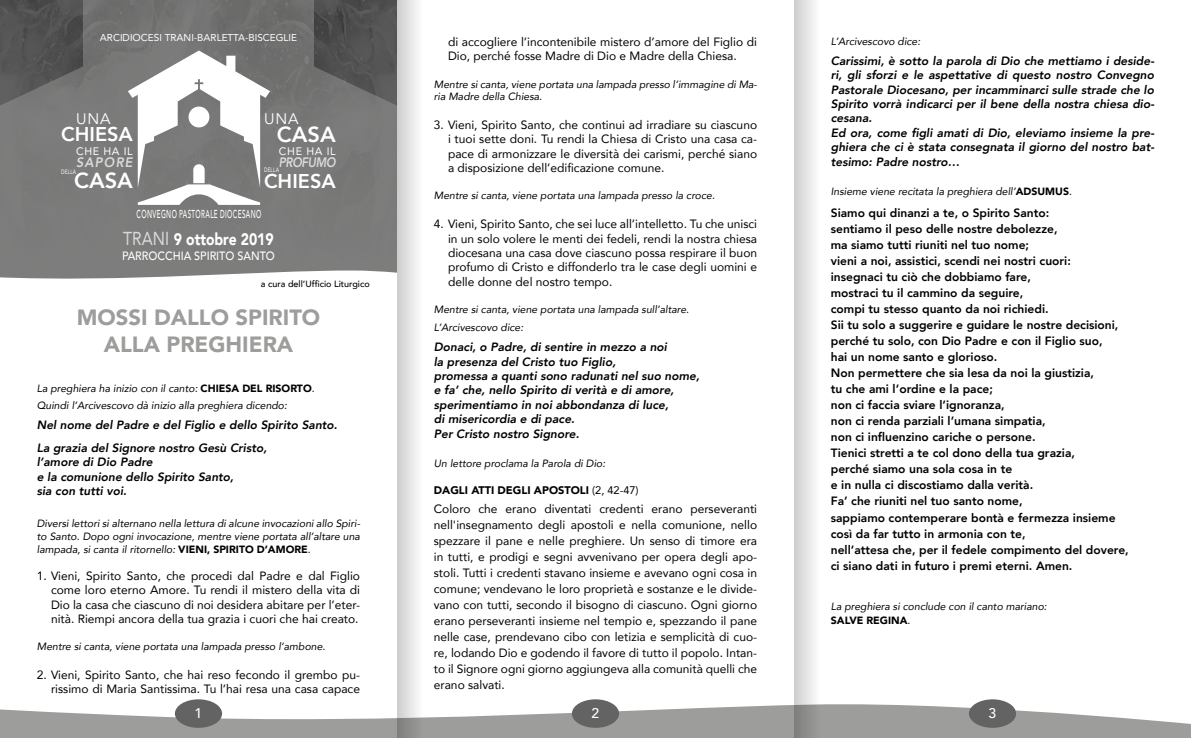
<style>
.page{position:relative;width:1191px;height:738px;background:#fff}
.page>*{position:absolute;margin:0;border:0;box-sizing:border-box;transform-origin:0 0}
.t1{font:900 22px/26.4px "Avenir";color:#9d9d9c;text-align:center}
.t2{font:800 21.8px "Avenir";color:#fff}
.t3{font:800 19.9px "Avenir";color:#fff}
.t4{font:900 16.6px "Avenir";color:#fff;scale:.84 1}
.t5{font:15.3px "Avenir";letter-spacing:.06em;color:#fff}
.t6{font:500 14px "Avenir";color:#fff}
.t7{font:italic 800 13.7px "Avenir";letter-spacing:-.035em;color:#dadada;scale:.84 1}
.t8{font:italic 800 13.7px "Avenir";letter-spacing:-.035em;color:#dadada;scale:.93 1}
.t9{font:12px/14.4px "Avenir";color:#000;text-align:justify}
.t10{font:800 12px/16px "Avenir";color:#000}
.t11{font:italic 800 12px/14.4px "Avenir";color:#000}
.t12{font:500 12px "Avenir";color:#fff;scale:.9 1}
.t13{font:500 11.5px "Avenir";letter-spacing:.06em;color:#fff;scale:.55 1}
.t14{font:900 11px "Avenir";color:#000}
.t15{font:10.8px "Avenir";letter-spacing:.06em;color:#fff}
.t16{font:italic 10.5px/13px "Avenir";color:#000}
.t17{font:10px "Avenir";color:#fff}
.t18{font:500 9px "Avenir";color:#000}
.t19{font:6.3px "Avenir";letter-spacing:.055em;color:#fff;scale:.73 1}
.s1{font-weight:400;font-size:18.7px;color:#dadada}
.s2{font-weight:900;font-style:normal}
.s3{font-style:normal}
.s4{font-weight:400}
</style>
<div class="page">
<svg style="left:0;top:0;width:397px;height:270px;fill:#7a7a79"></svg>
<svg style="left:128px;top:50px;width:142px;height:155px"></svg>
<svg style="left:0;top:270px;width:397px;height:9px;fill:#838282"></svg>
<svg style="left:0;top:704px;width:1191px;height:33px;fill:#9d9d9c"></svg>
<div style="left:175px;top:698px;width:47px;height:29px;background:#646363;border-radius:50%"></div>
<div style="left:572px;top:698px;width:47px;height:29px;background:#646363;border-radius:50%"></div>
<div style="left:969px;top:698px;width:47px;height:29px;background:#646363;border-radius:50%"></div>
<svg style="left:397px;top:0;width:25px;height:737px"></svg>
<svg style="left:794px;top:0;width:25px;height:737px"></svg>
<p class="t17" style="left:100px;top:29px;width:199px">ARCIDIOCESI TRANI-BARLETTA-BISCEGLIE</p>
<p class="t5" style="left:76px;top:110px;width:36px">UNA</p>
<p class="t5" style="left:264px;top:110px;width:36px">UNA</p>
<h3 class="t3" style="left:61px;top:118px;width:73px">CHIESA</h3>
<h2 class="t2" style="left:74px;top:163px;width:60px">CASA</h2>
<h3 class="t3" style="left:264px;top:165px;width:73px">CHIESA</h3>
<h2 class="t2" style="left:277px;top:117px;width:60px">CASA</h2>
<p class="t15" style="left:76px;top:143px;width:58px">CHE HA IL</p>
<p class="t15" style="left:279px;top:143px;width:58px">CHE HA IL</p>
<p class="t8" style="left:76px;top:154px;width:62px">SAPORE</p>
<p class="t7" style="left:279px;top:154px;width:69px">PROFUMO</p>
<p class="t19" style="left:61px;top:167px;width:22px">DELLA</p>
<p class="t19" style="left:264px;top:165px;width:22px">DELLA</p>
<p class="t13" style="left:136px;top:204px;width:228px">CONVEGNO PASTORALE DIOCESANO</p>
<h3 class="t4" style="left:123px;top:225px;width:181px"><span class="s1">TRANI</span> 9 ottobre 2019</h3>
<p class="t12" style="left:122px;top:245px;width:171px">PARROCCHIA SPIRITO SANTO</p>
<p class="t18" style="left:261px;top:276px;width:110px">a cura dell’Ufficio Liturgico</p>
<h1 class="t1" style="left:77px;top:304px;width:245px">MOSSI DALLO SPIRITO<br>ALLA PREGHIERA</h1>
<p class="t16" style="left:37px;top:379px;width:279px;line-height:17.2px">La preghiera ha inizio con il canto: <span class="s2">CHIESA DEL RISORTO</span><span class="s3">.<br></span>Quindi l’Arcivescovo dà inizio alla preghiera dicendo:</p>
<p class="t11" style="left:37px;top:413px;width:302px;line-height:22.9px">Nel nome del Padre e del Figlio e dello Spirito Santo.<br>La grazia del Signore nostro Gesù Cristo,</p>
<p class="t11" style="left:37px;top:455px;width:198px">l’amore di Dio Padre<br>e la comunione dello Spirito Santo, sia con tutti voi.</p>
<p class="t16" style="left:37px;top:516px;width:325px;text-align:justify">Diversi lettori si alternano nella lettura di alcune invocazioni allo Spiri&shy;to Santo. Dopo ogni invocazione, mentre viene portata all’altare una lampada, si canta il ritornello: <span class="s2">VIENI, SPIRITO D’AMORE</span><span class="s3">.</span></p>
<p class="t9" style="left:51px;top:567px;width:311px;text-indent:-14px">1. Vieni, Spirito Santo, che procedi dal Padre e dal Figlio come loro eterno Amore. Tu rendi il mistero della vita di Dio la casa che ciascuno di noi desidera abitare per l’eter&shy;nità. Riempi ancora della tua grazia i cuori che hai creato.</p>
<p class="t16" style="left:37px;top:639px;width:290px">Mentre si canta, viene portata una lampada presso l’ambone.</p>
<p class="t9" style="left:37px;top:666px;width:325px;text-align:right">2. Vieni, Spirito Santo, che hai reso fecondo il grembo pu&shy;rissimo di Maria Santissima. Tu l’hai resa una casa capace</p>
<p class="t9" style="left:448px;top:34px;width:310px">di accogliere l’incontenibile mistero d’amore del Figlio di<br>Dio, perché fosse Madre di Dio e Madre della Chiesa.</p>
<p class="t16" style="left:434px;top:77px;width:325px;line-height:12.6px">Mentre si canta, viene portata una lampada presso l’immagine di Ma&shy;ria Madre della Chiesa.</p>
<p class="t9" style="left:448px;top:117px;width:311px;text-indent:-14px">3. Vieni, Spirito Santo, che continui ad irradiare su ciascuno i tuoi sette doni. Tu rendi la Chiesa di Cristo una casa ca&shy;pace di armonizzare le diversità dei carismi, perché siano a disposizione dell’edificazione comune.</p>
<p class="t16" style="left:434px;top:189px;width:282px">Mentre si canta, viene portata una lampada presso la croce.</p>
<p class="t9" style="left:448px;top:216px;width:311px;text-indent:-14px">4. Vieni, Spirito Santo, che sei luce all’intelletto. Tu che unisci in un solo volere le menti dei fedeli, rendi la nostra chiesa diocesana una casa dove ciascuno possa respirare il buon profumo di Cristo e diffonderlo tra le case degli uomini e delle donne del nostro tempo.</p>
<p class="t16" style="left:434px;top:300px;width:257px;line-height:18.3px">Mentre si canta, viene portata una lampada sull’altare.<br>L’Arcivescovo dice:</p>
<p class="t11" style="left:434px;top:339px;width:267px">Donaci, o Padre, di sentire in mezzo a noi<br>la presenza del Cristo tuo Figlio,<br>promessa a quanti sono radunati nel suo nome, e fa’ che, nello Spirito di verità e di amore, sperimentiamo in noi abbondanza di luce,<br>di misericordia e di pace.<br>Per Cristo nostro Signore.</p>
<p class="t16" style="left:434px;top:457px;width:173px">Un lettore proclama la Parola di Dio:</p>
<p class="t14" style="left:434px;top:480px;width:206px">DAGLI ATTI DEGLI APOSTOLI <span class="s4">(2, 42-47)</span></p>
<p class="t9" style="left:434px;top:499px;width:325px;line-height:16px">Coloro che erano diventati credenti erano perseveranti nell'insegnamento degli apostoli e nella comunione, nello spezzare il pane e nelle preghiere. Un senso di timore era in tutti, e prodigi e segni avvenivano per opera degli apo&shy;stoli. Tutti i credenti stavano insieme e avevano ogni cosa in comune; vendevano le loro proprietà e sostanze e le divide&shy;vano con tutti, secondo il bisogno di ciascuno. Ogni giorno erano perseveranti insieme nel tempio e, spezzando il pane nelle case, prendevano cibo con letizia e semplicità di cuo&shy;re, lodando Dio e godendo il favore di tutto il popolo. Intan&shy;to il Signore ogni giorno aggiungeva alla comunità quelli che erano salvati.</p>
<p class="t16" style="left:831px;top:34px;width:91px">L’Arcivescovo dice:</p>
<p class="t11" style="left:831px;top:53px;width:325px">Carissimi, è sotto la parola di Dio che mettiamo i deside&shy;ri, gli sforzi e le aspettative di questo nostro Convegno Pastorale Diocesano, per incamminarci sulle strade che lo Spirito vorrà indicarci per il bene della nostra chiesa dio&shy;cesana.<br>Ed ora, come figli amati di Dio, eleviamo insieme la pre&shy;ghiera che ci è stata consegnata il giorno del nostro bat&shy;tesimo: Padre nostro…</p>
<p class="t16" style="left:831px;top:185px;width:243px">Insieme viene recitata la preghiera dell’<span class="s2">ADSUMUS</span><span class="s3">.</span></p>
<p class="t10" style="left:831px;top:205px;width:299px">Siamo qui dinanzi a te, o Spirito Santo:<br>sentiamo il peso delle nostre debolezze,<br>ma siamo tutti riuniti nel tuo nome;<br>vieni a noi, assistici, scendi nei nostri cuori:<br>insegnaci tu ciò che dobbiamo fare,<br>mostraci tu il cammino da seguire,<br>compi tu stesso quanto da noi richiedi.<br>Sii tu solo a suggerire e guidare le nostre decisioni, perché tu solo, con Dio Padre e con il Figlio suo,<br>hai un nome santo e glorioso.<br>Non permettere che sia lesa da noi la giustizia,<br>tu che ami l’ordine e la pace;<br>non ci faccia sviare l’ignoranza,<br>non ci renda parziali l’umana simpatia,<br>non ci influenzino cariche o persone.<br>Tienici stretti a te col dono della tua grazia,<br>perché siamo una sola cosa in te<br>e in nulla ci discostiamo dalla verità.<br>Fa’ che riuniti nel tuo santo nome,<br>sappiamo contemperare bontà e fermezza insieme così da far tutto in armonia con te,<br>nell’attesa che, per il fedele compimento del dovere, ci siano dati in futuro i premi eterni. Amen.</p>
<p class="t16" style="left:831px;top:598px;width:217px;line-height:14.4px">La preghiera si conclude con il canto mariano:<br><span class="s2">SALVE REGINA</span><span class="s3">.</span></p>
<p class="t6" style="left:195px;top:700px;width:9px">1</p>
<p class="t6" style="left:591px;top:700px;width:9px">2</p>
<p class="t6" style="left:988px;top:700px;width:9px">3</p>
</div>
